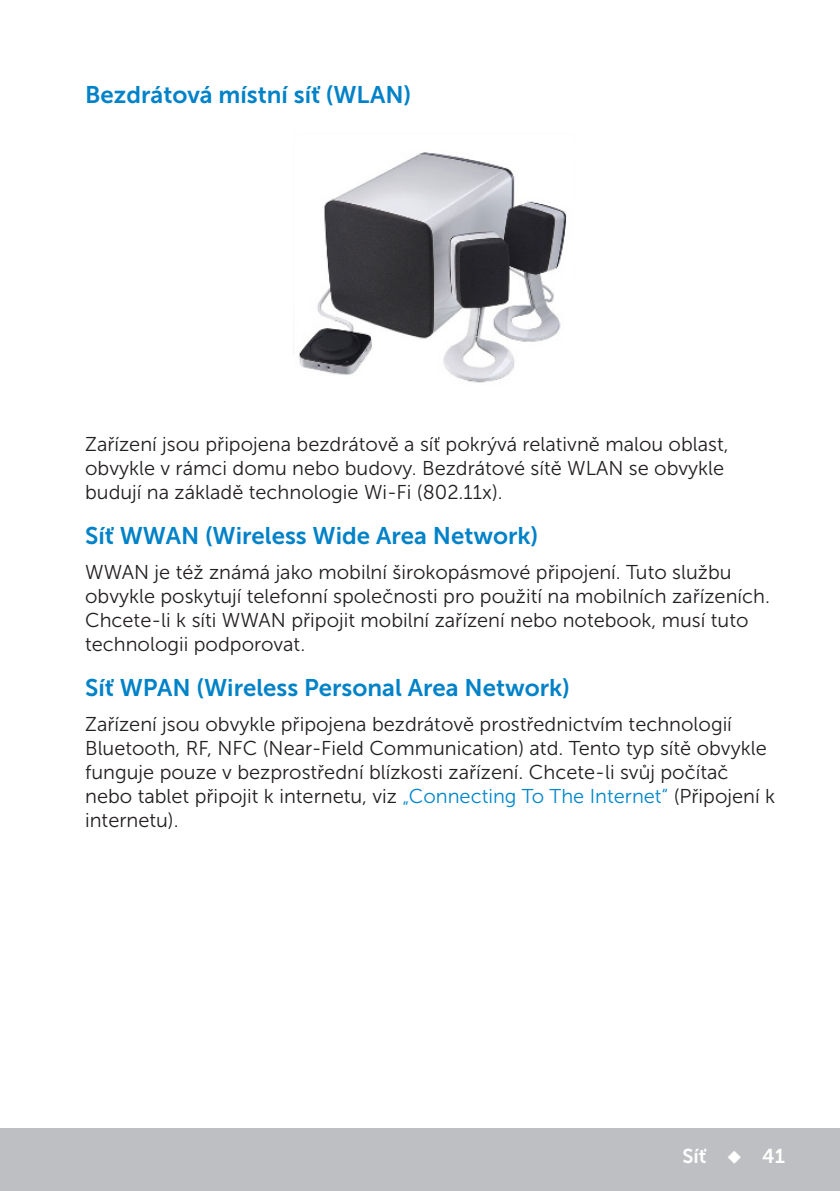
<style>
.page{position:relative;width:840px;height:1191px;background:#fff}
.page>*{position:absolute;margin:0;border:0;box-sizing:border-box;transform-origin:0 0}
.Head2{font:24px "Museo Sans For Dell 700";color:#0082c8}
.Paragraph{font:20px/24px "Museo Sans For Dell 300";color:#231f20}
.t1{font:20px "Museo Sans For Dell 700";color:#fff}
.s1{color:#0087cb}
</style>
<div class="page">
<div style="left:0;top:1128px;width:839px;height:63px;background:#bebfc2"></div>
<img style="left:293px;top:152px;width:274px;height:231px">
<p class="Head2" style="left:85px;top:81px;width:327px">Bezdrátová místní síť (WLAN)</p>
<p class="Paragraph" style="left:85px;top:432px;width:644px">Zařízení jsou připojena bezdrátově a síť pokrývá relativně malou oblast, obvykle v rámci domu nebo budovy. Bezdrátové sítě WLAN se obvykle budují na základě technologie Wi-Fi (802.11x).</p>
<p class="Head2" style="left:85px;top:522px;width:454px">Síť WWAN (Wireless Wide Area Network)</p>
<p class="Paragraph" style="left:85px;top:560px;width:686px">WWAN je též známá jako mobilní širokopásmové připojení. Tuto službu obvykle poskytují telefonní společnosti pro použití na mobilních zařízeních.<br>Chcete-li k síti WWAN připojit mobilní zařízení nebo notebook, musí tuto technologii podporovat.</p>
<p class="Head2" style="left:85px;top:674px;width:486px">Síť WPAN (Wireless Personal Area Network)</p>
<p class="Paragraph" style="left:85px;top:712px;width:691px">Zařízení jsou obvykle připojena bezdrátově prostřednictvím technologií Bluetooth, RF, NFC (Near-Field Communication) atd. Tento typ sítě obvykle funguje pouze v bezprostřední blízkosti zařízení. Chcete-li svůj počítač nebo tablet připojit k internetu, viz <span class="s1">„Connecting To The Internet“</span> (Připojení k internetu).</p>
<p class="t1" style="left:682px;top:1144px;width:104px">Síť ◆ 41</p>
</div>
